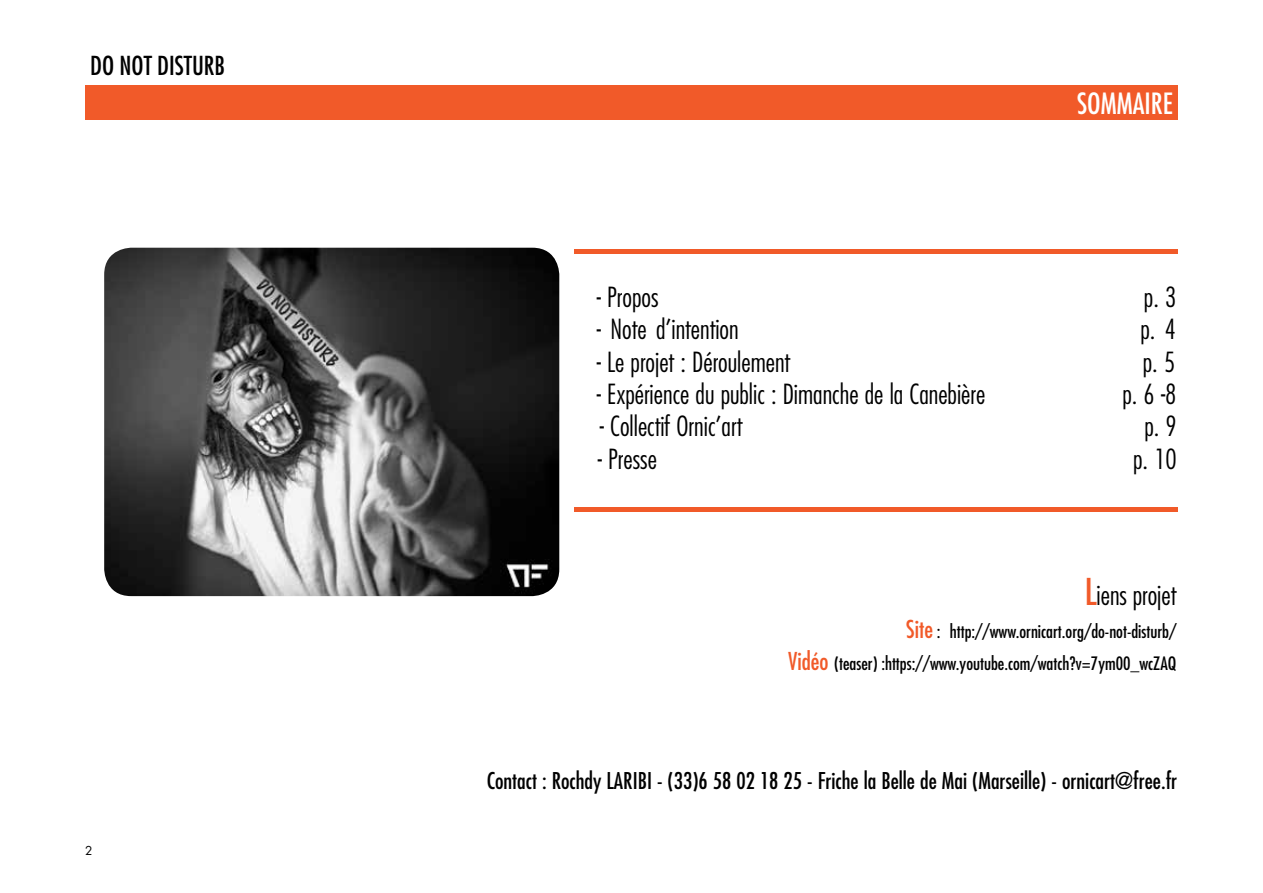
<style>
.page{position:relative;width:1263px;height:893px;background:#fff}
.page>*{position:absolute;margin:0;border:0;box-sizing:border-box;transform-origin:0 0}
.t1{font:condensed 28.5px "Futura Std";color:#fff}
.t2{font:300 condensed 27px "Futura Std";color:#000}
.t3{font:condensed 25.5px "Futura Std";color:#000}
.t4{font:condensed 22.5px "Futura Std";color:#000}
.t5{font:condensed 18px/32.4px "Futura Std";color:#000;text-align:right}
.t6{font:12px "Futura Std";color:#000}
.s1{font-weight:400;font-size:36px;color:#f15a29}
.s2{font-size:24px;color:#f15a29}
</style>
<div class="page">
<img style="left:104px;top:248px;width:455px;height:348px">
<div style="left:85px;top:85px;width:1093px;height:34px;background:#f15a29"></div>
<hr style="left:574px;top:250px;width:604px;height:4px;background:#f15a29">
<div style="left:574px;top:507px;width:604px;height:5px;background:#f15a29"></div>
<p class="t3" style="left:90px;top:50px;width:136px">DO NOT DISTURB</p>
<p class="t6" style="left:85px;top:843px;width:9px">2</p>
<p class="t1" style="left:1077px;top:86px;width:14px">sommair</p>
<p class="t1" style="left:1163px;top:86px;width:11px">e</p>
<p class="t2" style="left:597px;top:281px;width:63px">- Propos</p>
<p class="t2" style="left:1144px;top:281px;width:34px">p. 3</p>
<p class="t2" style="left:597px;top:313px;width:143px">- Note d’intention</p>
<p class="t2" style="left:1140px;top:313px;width:37px">p. 4</p>
<p class="t2" style="left:597px;top:346px;width:195px">- Le projet : Déroulement</p>
<p class="t2" style="left:1143px;top:346px;width:34px">p. 5</p>
<p class="t2" style="left:597px;top:378px;width:390px">- Expérience du public : Dimanche de la Canebière</p>
<p class="t2" style="left:1122px;top:378px;width:56px">p. 6 -8</p>
<p class="t2" style="left:600px;top:410px;width:144px">- Collectif Ornic’art</p>
<p class="t2" style="left:1144px;top:410px;width:34px">p. 9</p>
<p class="t2" style="left:598px;top:443px;width:61px">- Presse</p>
<p class="t2" style="left:1133px;top:443px;width:45px">p. 10</p>
<p class="t2" style="left:1085px;top:579px;width:93px"><span class="s1">L</span>iens projet</p>
<p class="t5" style="left:788px;top:615px;width:390px"><span class="s2">Site</span> : http://www.ornicart.org/do-not-disturb/<br><span class="s2">Vidéo</span> (teaser) :https://www.youtube.com/watch?v=7ym00_wcZAQ</p>
<p class="t4" style="left:487px;top:767px;width:692px">Contact : Rochdy LARIBI - (33)6 58 02 18 25 - Friche la Belle de Mai (Marseille) - ornicart@free.fr</p>
</div>
